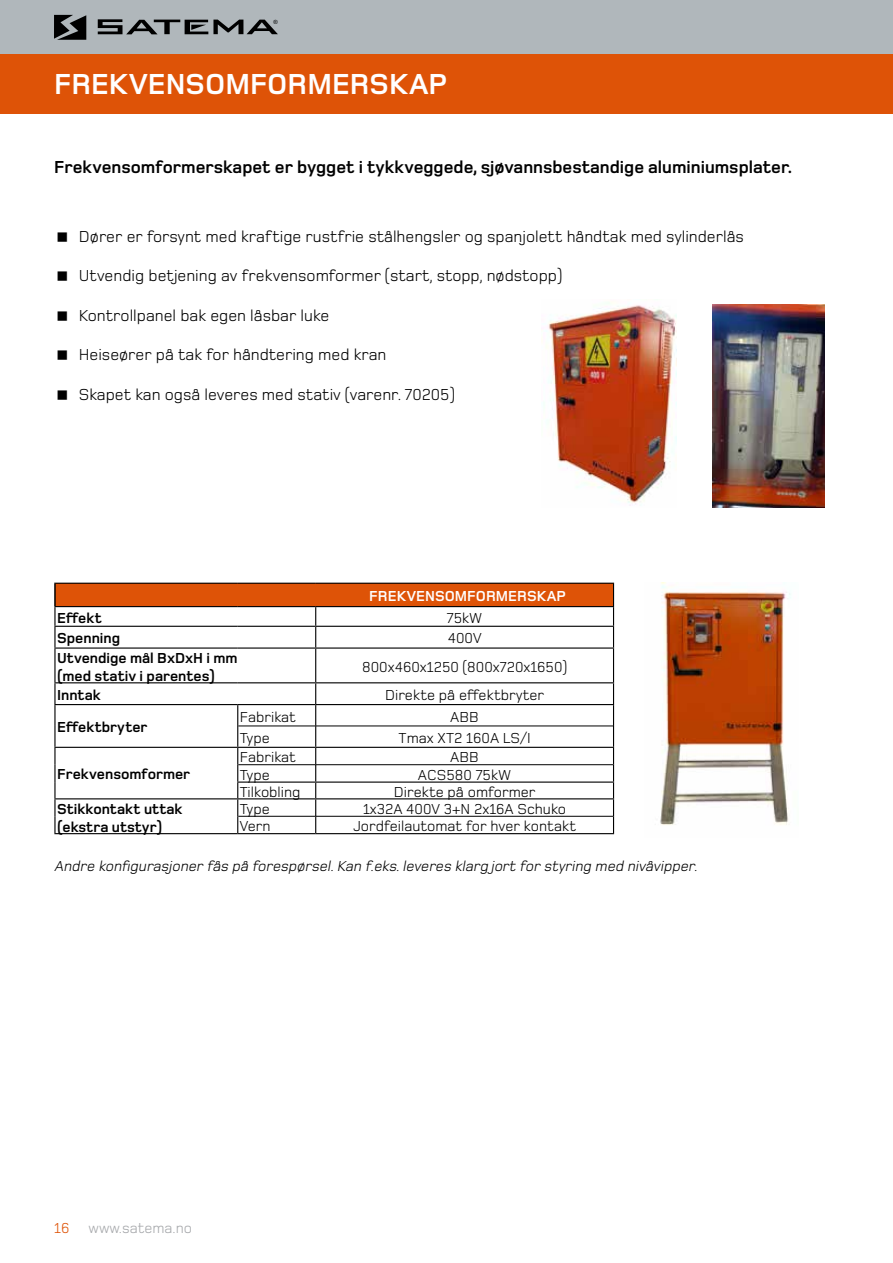
<style>
.page{position:relative;width:893px;height:1263px;background:#fff}
.page>*{position:absolute;margin:0;border:0;box-sizing:border-box;transform-origin:0 0}
.t1{font:700 30px "Foundry Monoline";color:#fff}
.t2{font:700 18px "Foundry Monoline";color:#000}
.t3{font:16.5px "Foundry Monoline";color:#000}
.t4{font:15px "Foundry Monoline";color:#000}
.t5{font:700 15px/18px "Foundry Monoline";color:#000}
.t6{font:italic 15px "Foundry Monoline";color:#000}
.t7{font:700 15px "Foundry Monoline";color:#fff}
.t8{font:15px "Foundry Monoline";color:#a7a9ac}
.t9{font:15px "Foundry Monoline";color:#de5307}
.t10{font:5.85px "Arial";color:#000}
</style>
<div class="page">
<div style="left:0;top:0;width:893px;height:54px;background:#b0b7bb"></div>
<svg style="left:54px;top:15px;width:32px;height:25px"></svg>
<svg style="left:98px;top:19px;width:180px;height:15px"></svg>
<div style="left:0;top:54px;width:893px;height:59px;background:#de5307"></div>
<div style="left:55px;top:583px;width:558px;height:24px;background:#de5307"></div>
<svg style="left:56px;top:607px;width:557px;height:226px"></svg>
<hr style="left:238px;top:726px;width:78px;height:1px;background:#000">
<hr style="left:238px;top:764px;width:78px;height:1px;background:#000">
<hr style="left:54px;top:584px;width:2px;height:22px;background:#000">
<hr style="left:54px;top:705px;width:2px;height:21px;background:#000">
<hr style="left:54px;top:726px;width:2px;height:21px;background:#000">
<hr style="left:54px;top:583px;width:184px;height:1px;background:#000">
<hr style="left:238px;top:583px;width:78px;height:1px;background:#000">
<hr style="left:316px;top:583px;width:298px;height:1px;background:#000">
<svg style="left:315px;top:607px;width:1px;height:40px"></svg>
<hr style="left:315px;top:649px;width:1px;height:33px;background:#000">
<hr style="left:237px;top:781px;width:79px;height:2px;background:#000">
<hr style="left:316px;top:781px;width:298px;height:2px;background:#000">
<svg style="left:237px;top:705px;width:1px;height:128px"></svg>
<svg style="left:315px;top:683px;width:1px;height:150px"></svg>
<hr style="left:316px;top:726px;width:297px;height:1px;background:#000">
<hr style="left:316px;top:764px;width:297px;height:1px;background:#000">
<hr style="left:238px;top:816px;width:78px;height:1px;background:#000">
<hr style="left:316px;top:816px;width:297px;height:1px;background:#000">
<hr style="left:54px;top:747px;width:184px;height:1px;background:#000">
<hr style="left:238px;top:747px;width:78px;height:1px;background:#000">
<hr style="left:316px;top:747px;width:298px;height:1px;background:#000">
<hr style="left:54px;top:798px;width:184px;height:1px;background:#000">
<svg style="left:54px;top:748px;width:2px;height:85px"></svg>
<hr style="left:54px;top:833px;width:184px;height:1px;background:#000">
<hr style="left:238px;top:798px;width:78px;height:1px;background:#000">
<hr style="left:316px;top:798px;width:298px;height:1px;background:#000">
<hr style="left:238px;top:833px;width:78px;height:1px;background:#000">
<hr style="left:316px;top:833px;width:298px;height:1px;background:#000">
<hr style="left:54px;top:606px;width:184px;height:1px;background:#000">
<svg style="left:54px;top:607px;width:2px;height:19px"></svg>
<hr style="left:238px;top:606px;width:78px;height:1px;background:#000">
<hr style="left:316px;top:606px;width:298px;height:1px;background:#000">
<hr style="left:54px;top:626px;width:184px;height:1px;background:#000">
<hr style="left:54px;top:627px;width:2px;height:20px;background:#000">
<hr style="left:238px;top:626px;width:78px;height:1px;background:#000">
<hr style="left:316px;top:626px;width:298px;height:1px;background:#000">
<svg style="left:613px;top:584px;width:1px;height:63px"></svg>
<hr style="left:54px;top:647px;width:184px;height:2px;background:#000">
<hr style="left:54px;top:649px;width:2px;height:33px;background:#000">
<hr style="left:238px;top:647px;width:78px;height:2px;background:#000">
<hr style="left:316px;top:647px;width:298px;height:2px;background:#000">
<hr style="left:613px;top:649px;width:1px;height:33px;background:#000">
<hr style="left:54px;top:682px;width:184px;height:1px;background:#000">
<hr style="left:54px;top:683px;width:2px;height:21px;background:#000">
<hr style="left:238px;top:682px;width:78px;height:1px;background:#000">
<hr style="left:316px;top:682px;width:298px;height:1px;background:#000">
<svg style="left:613px;top:683px;width:1px;height:150px"></svg>
<hr style="left:54px;top:704px;width:184px;height:1px;background:#000">
<hr style="left:238px;top:704px;width:78px;height:1px;background:#000">
<hr style="left:316px;top:704px;width:298px;height:1px;background:#000">
<img style="left:713px;top:305px;width:112px;height:202px">
<img style="left:660px;top:583px;width:131px;height:242px">
<img style="left:543px;top:302px;width:133px;height:204px">
<p class="t10" style="left:273px;top:17px;width:6px">®</p>
<h1 class="t1" style="left:54px;top:68px;width:395px">FREKVENSOMFORMERSKAP</h1>
<p class="t2" style="left:54px;top:157px;width:740px">Frekvensomformerskapet er bygget i tykkveggede, sjøvannsbestandige aluminiumsplater.</p>
<p class="t3" style="left:79px;top:227px;width:666px">Dører er forsynt med kraftige rustfrie stålhengsler og spanjolett håndtak med sylinderlås</p>
<p class="t3" style="left:79px;top:267px;width:485px">Utvendig betjening av frekvensomformer (start, stopp, nødstopp)</p>
<p class="t3" style="left:79px;top:307px;width:252px">Kontrollpanel bak egen låsbar luke</p>
<p class="t3" style="left:79px;top:346px;width:309px">Heiseører på tak for håndtering med kran</p>
<p class="t3" style="left:79px;top:386px;width:377px">Skapet kan også leveres med stativ (varenr. 70205)</p>
<p class="t7" style="left:369px;top:588px;width:198px">FREKVENSOMFORMERSKAP</p>
<p class="t5" style="left:57px;top:609px;width:46px">Effekt</p>
<p class="t4" style="left:447px;top:610px;width:37px">75kW</p>
<p class="t5" style="left:57px;top:630px;width:64px">Spenning</p>
<p class="t4" style="left:448px;top:630px;width:35px">400V</p>
<p class="t5" style="left:57px;top:649px;width:182px">Utvendige mål BxDxH i mm (med stativ i parentes)</p>
<p class="t4" style="left:362px;top:659px;width:206px">800x460x1250 (800x720x1650)</p>
<p class="t5" style="left:57px;top:686px;width:45px">Inntak</p>
<p class="t4" style="left:385px;top:687px;width:161px">Direkte på effektbryter</p>
<p class="t5" style="left:57px;top:718px;width:92px">Effektbryter</p>
<p class="t4" style="left:240px;top:708px;width:58px">Fabrikat</p>
<p class="t4" style="left:450px;top:708px;width:30px">ABB</p>
<p class="t4" style="left:240px;top:730px;width:31px">Type</p>
<p class="t4" style="left:399px;top:730px;width:134px">Tmax XT2 160A LS/I</p>
<p class="t5" style="left:57px;top:765px;width:135px">Frekvensomformer</p>
<p class="t4" style="left:240px;top:749px;width:58px">Fabrikat</p>
<p class="t4" style="left:450px;top:749px;width:30px">ABB</p>
<p class="t4" style="left:240px;top:767px;width:31px">Type</p>
<p class="t4" style="left:418px;top:767px;width:95px">ACS580 75kW</p>
<p class="t4" style="left:240px;top:784px;width:62px">Tilkobling</p>
<p class="t4" style="left:394px;top:784px;width:143px">Direkte på omformer</p>
<p class="t5" style="left:57px;top:800px;width:127px">Stikkontakt uttak (ekstra utstyr)</p>
<p class="t4" style="left:240px;top:801px;width:31px">Type</p>
<p class="t4" style="left:363px;top:801px;width:205px">1x32A 400V 3+N 2x16A Schuko</p>
<p class="t4" style="left:240px;top:818px;width:32px">Vern</p>
<p class="t4" style="left:353px;top:818px;width:225px">Jordfeilautomat for hver kontakt</p>
<p class="t6" style="left:54px;top:858px;width:647px">Andre konfigurasjoner fås på forespørsel.Kan f.eks.leveres klarg jort for styring med nivåvipper.</p>
<p class="t9" style="left:54px;top:1220px;width:17px">16</p>
<p class="t8" style="left:89px;top:1220px;width:105px">www.satema.no</p>
</div>
